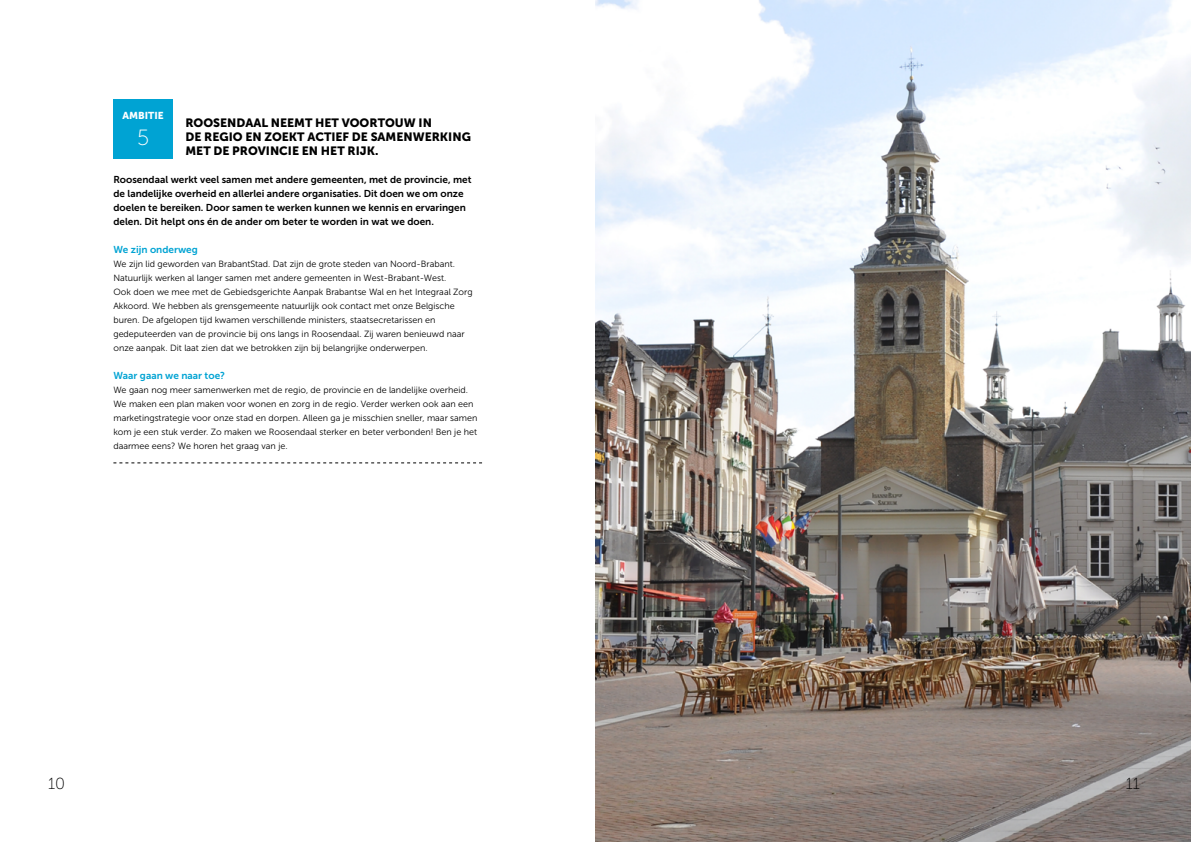
<style>
.page{position:relative;width:1191px;height:842px;background:#fff}
.page>*{position:absolute;margin:0;border:0;box-sizing:border-box;transform-origin:0 0}
.t1{font:22px "Museo Sans 100";color:#fff}
.t2{font:16px "Museo Sans 100";color:#000}
.t3{font:12px/14px "Museo Sans 900";color:#000}
.t4{font:10px/14px "Museo Sans 700";color:#000}
.t5{font:10px "Museo Sans 700";color:#00a3d3}
.t6{font:10px "Museo Sans 900";color:#fff}
.t7{font:9px/14px "Museo Sans 300";color:#000}
</style>
<div class="page">
<svg style="left:113px;top:462px;width:369px;height:1px"></svg>
<div style="left:113px;top:99px;width:60px;height:60px;background:#00a3d3"></div>
<img style="left:595px;top:0;width:596px;height:842px">
<p class="t6" style="left:123px;top:110px;width:43px">AMBITIE</p>
<h1 class="t1" style="left:137px;top:126px;width:14px">5</h1>
<h3 class="t3" style="left:185px;top:116px;width:287px">ROOSENDAAL NEEMT HET VOORTOUW IN<br>DE REGIO EN ZOEKT ACTIEF DE SAMENWERKING<br>MET DE PROVINCIE EN HET RIJK.</h3>
<p class="t4" style="left:113px;top:173px;width:360px">Roosendaal werkt veel samen met andere gemeenten, met de provincie, met de landelijke overheid en allerlei andere organisaties. Dit doen we om onze doelen te bereiken. Door samen te werken kunnen we kennis en ervaringen delen. Dit helpt ons én de ander om beter te worden in wat we doen.</p>
<p class="t5" style="left:113px;top:244px;width:86px">We zijn onderweg</p>
<p class="t7" style="left:113px;top:257px;width:361px">We zijn lid geworden van BrabantStad. Dat zijn de grote steden van Noord-Brabant.<br>Natuurlijk werken al langer samen met andere gemeenten in West-Brabant-West.<br>Ook doen we mee met de Gebiedsgerichte Aanpak Brabantse Wal en het Integraal Zorg Akkoord. We hebben als grensgemeente natuurlijk ook contact met onze Belgische buren. De afgelopen tijd kwamen verschillende ministers, staatsecretarissen en gedeputeerden van de provincie bij ons langs in Roosendaal. Zij waren benieuwd naar onze aanpak. Dit laat zien dat we betrokken zijn bij belangrijke onderwerpen.</p>
<p class="t5" style="left:113px;top:370px;width:113px">Waar gaan we naar toe?</p>
<p class="t7" style="left:113px;top:383px;width:365px">We gaan nog meer samenwerken met de regio, de provincie en de landelijke overheid.<br>We maken een plan maken voor wonen en zorg in de regio. Verder werken ook aan een marketingstrategie voor onze stad en dorpen. Alleen ga je misschien sneller, maar samen kom je een stuk verder. Zo maken we Roosendaal sterker en beter verbonden! Ben je het daarmee eens? We horen het graag van je.</p>
<h2 class="t2" style="left:48px;top:775px;width:19px">10</h2>
<h2 class="t2" style="left:1125px;top:775px;width:16px">11</h2>
</div>
